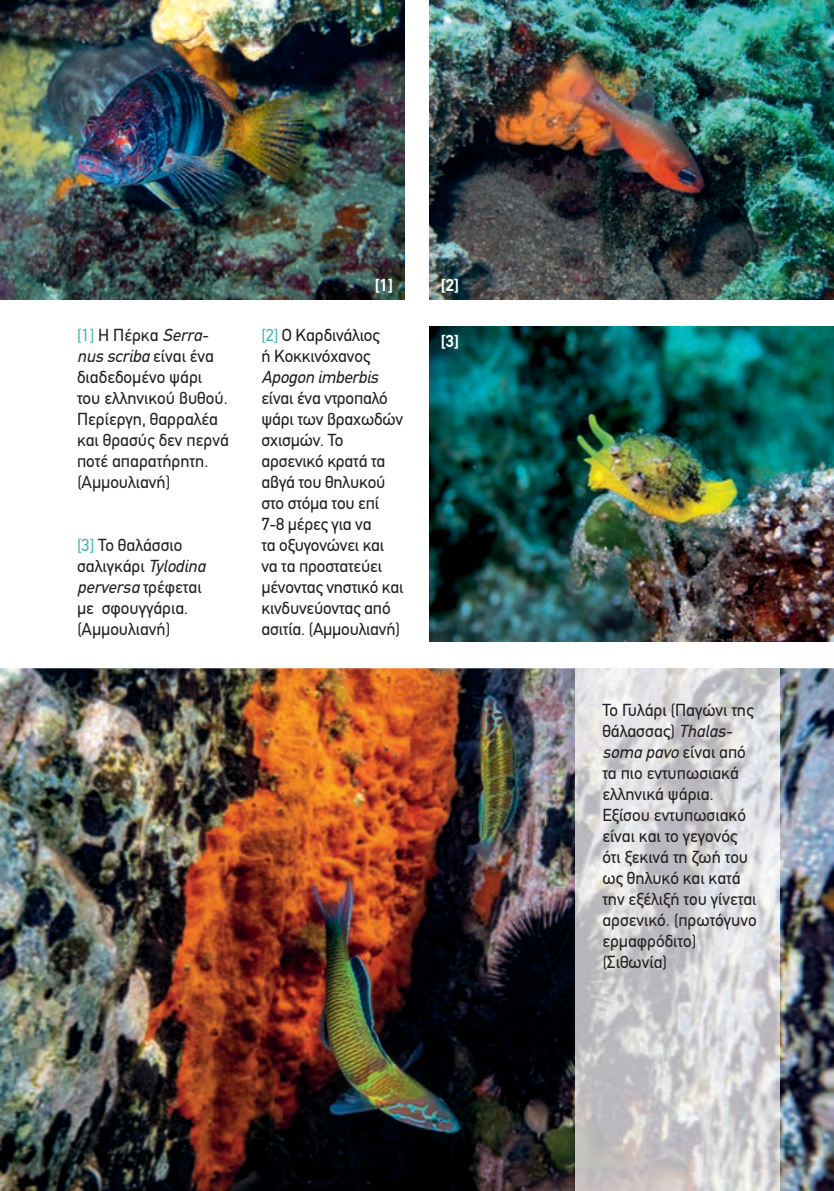
<style>
.page{position:relative;width:834px;height:1191px;background:#fff}
.page>*{position:absolute;margin:0;border:0;box-sizing:border-box;transform-origin:0 0}
.t1{font:17.5px/21px "PF Din Text";color:#231f20}
.t2{font:italic 17.5px "PF Din Text";letter-spacing:-.01em;color:#231f20}
.t3{font:700 17.5px "PF Din Text";color:#fff}
.s1{color:#44b7ad}
.s2{font-style:italic}
</style>
<div class="page">
<img style="left:0;top:668px;width:833px;height:523px">
<img style="left:0;top:0;width:404px;height:299px">
<img style="left:429px;top:0;width:404px;height:299px">
<img style="left:575px;top:668px;width:204px;height:523px">
<img style="left:429px;top:327px;width:404px;height:314px">
<p class="t1" style="left:77px;top:324px;width:153px"><span class="s1">[1]</span> Η Πέρκα <span class="s2">Serra&shy;nus scriba</span> είναι ένα διαδεδομένο ψάρι του ελληνικού βυθού.<br>Περίεργη, θαρραλέα και θρασύς δεν περνά ποτέ απαρατήρητη. (Αμμουλιανή)</p>
<p class="t1" style="left:77px;top:534px;width:130px"><span class="s1">[3]</span> Το θαλάσσιο σαλιγκάρι <span class="s2">Tylodina perversa</span> τρέφεται με σφουγγάρια. (Αμμουλιανή)</p>
<p class="t3" style="left:375px;top:275px;width:20px">[1]</p>
<p class="t3" style="left:441px;top:275px;width:20px">[2]</p>
<p class="t1" style="left:261px;top:324px;width:120px"><span class="s1">[2]</span> Ο Καρδινάλιος ή Κοκκινόχανος</p>
<p class="t2" style="left:261px;top:366px;width:118px">Apogon imberbis</p>
<p class="t1" style="left:261px;top:387px;width:143px">είναι ένα ντροπαλό ψάρι των βραχωδών σχισμών. Το αρσενικό κρατά τα αβγά του θηλυκού στο στόμα του επί<br>7-8 μέρες για να<br>τα οξυγονώνει και να τα προστατεύει μένοντας νηστικό και κινδυνεύοντας από ασιτία. (Αμμουλιανή)</p>
<p class="t3" style="left:441px;top:331px;width:20px">[3]</p>
<p class="t1" style="left:602px;top:699px;width:156px">Το Γυλάρι (Παγώνι της θάλασσας) <span class="s2">Thalas&shy;soma pavo</span> είναι από τα πιο εντυπωσιακά ελληνικά ψάρια.<br>Εξίσου εντυπωσιακό είναι και το γεγονός ότι ξεκινά τη ζωή του ως θηλυκό και κατά την εξέλιξή του γίνεται αρσενικό. (πρωτόγυνο ερμαφρόδιτο) (Σιθωνία)</p>
</div>
